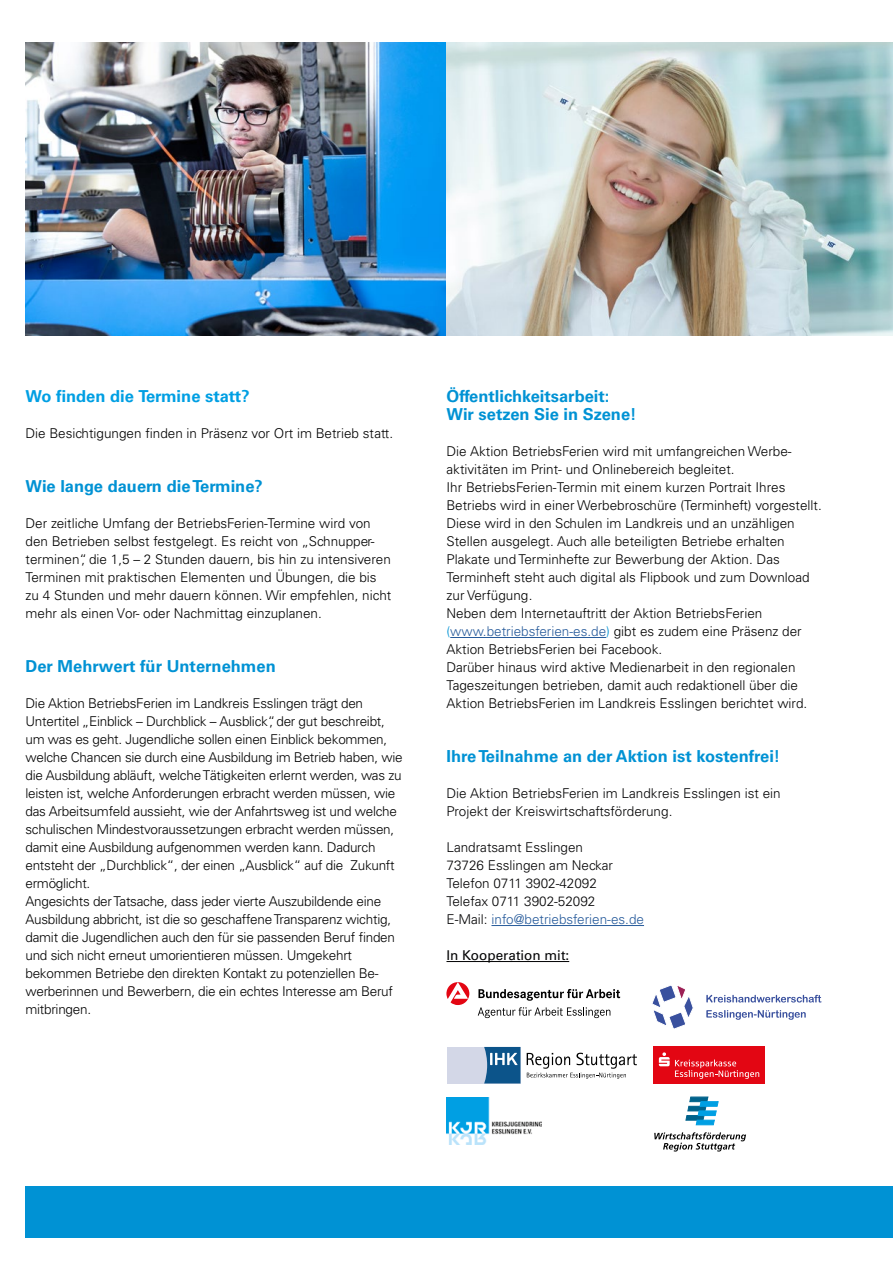
<style>
.page{position:relative;width:893px;height:1263px;background:#fff}
.page>*{position:absolute;margin:0;border:0;box-sizing:border-box;transform-origin:0 0}
.t1{font:700 16.5px "Univers LT Std";color:#0092d4}
.t2{font:700 16.5px "Univers LT Std";color:#009fe3}
.t3{font:300 13.5px/18px "Univers LT Std";color:#000}
.t4{font:300 13.5px/18px "Univers LT Std";letter-spacing:-.02em;color:#000}
.t5{font:300 13.5px/18px "Univers LT Std";color:#020203}
.t6{font:300 13.5px "Univers LT Std";color:#275b9b}
.t7{font:13.5px "Univers LT Std";color:#020203}
.s1{color:#0092d4}
.s2{color:#275b9b}
.s3{color:#020203}
</style>
<div class="page">
<div style="left:26px;top:1186px;width:867px;height:51px;background:#0092d4"></div>
<img style="left:26px;top:43px;width:867px;height:293px">
<hr style="left:450px;top:637px;width:156px;height:1px;background:#275b9b">
<hr style="left:491px;top:925px;width:153px;height:1px;background:#275b9b">
<hr style="left:446px;top:961px;width:123px;height:1px;background:#020203">
<svg style="left:478px;top:1007px;width:132px;height:11px"></svg>
<svg style="left:478px;top:989px;width:142px;height:12px"></svg>
<svg style="left:446px;top:982px;width:23px;height:23px"></svg>
<div style="left:447px;top:1047px;width:73px;height:36px;background:#d3d7e7"></div>
<svg style="left:484px;top:1047px;width:36px;height:36px"></svg>
<svg style="left:527px;top:1053px;width:110px;height:26px"></svg>
<svg style="left:706px;top:995px;width:115px;height:7px"></svg>
<svg style="left:706px;top:1010px;width:100px;height:10px"></svg>
<svg style="left:652px;top:985px;width:41px;height:43px"></svg>
<img style="left:446px;top:1097px;width:96px;height:47px">
<div style="left:653px;top:1047px;width:111px;height:37px;background:#e30613"></div>
<svg style="left:659px;top:1052px;width:100px;height:27px"></svg>
<svg style="left:686px;top:1097px;width:32px;height:28px"></svg>
<svg style="left:654px;top:1132px;width:92px;height:19px"></svg>
<p class="t2" style="left:26px;top:387px;width:226px">Wo finden die Termine statt?</p>
<p class="t3" style="left:26px;top:425px;width:369px">Die Besichtigungen finden in Präsenz vor Ort im Betrieb statt.</p>
<p class="t1" style="left:26px;top:477px;width:239px">Wie lange dauern die Termine?</p>
<p class="t3" style="left:26px;top:515px;width:367px">Der zeitliche Umfang der BetriebsFerien-Termine wird von den Betrieben selbst festgelegt. Es reicht von „Schnupper&shy;terminen“, die 1,5 – 2 Stunden dauern, bis hin zu intensiveren Terminen mit praktischen Elementen und Übungen, die bis zu 4 Stunden und mehr dauern können. Wir empfehlen, nicht mehr als einen Vor- oder Nachmittag einzuplanen.</p>
<p class="t1" style="left:26px;top:657px;width:252px">Der Mehrwert für Unternehmen</p>
<p class="t4" style="left:26px;top:695px;width:379px">Die Aktion BetriebsFerien im Landkreis Esslingen trägt den Untertitel „Einblick – Durchblick – Ausblick“, der gut beschreibt, um was es geht. Jugendliche sollen einen Einblick bekommen, welche Chancen sie durch eine Ausbildung im Betrieb haben, wie die Ausbildung abläuft, welche Tätigkeiten erlernt werden, was zu leisten ist, welche Anforderungen erbracht werden müssen, wie das Arbeitsumfeld aussieht, wie der Anfahrtsweg ist und welche schulischen Mindestvoraussetzungen erbracht werden müssen, damit eine Ausbildung aufgenommen werden kann. Dadurch entsteht der „Durchblick“, der einen „Ausblick“ auf die Zukunft ermöglicht.<br>Angesichts derTatsache, dass jeder vierte Auszubildende eine Ausbildung abbricht, ist die so geschaffeneTransparenz wichtig, damit die Jugendlichen auch den für sie passenden Beruf finden und sich nicht erneut umorientieren müssen. Umgekehrt bekommen Betriebe den direkten Kontakt zu potenziellen Be&shy;werberinnen und Bewerbern, die ein echtes Interesse am Beruf mitbringen.</p>
<p class="t1" style="left:446px;top:387px;width:165px">Öffentlichkeitsarbeit:</p>
<p class="t1" style="left:446px;top:405px;width:192px">Wir setzen Sie in Szene!</p>
<p class="t3" style="left:446px;top:442px;width:347px">Die Aktion BetriebsFerien wird mit umfangreichen Werbe&shy;aktivitäten im Print- und Onlinebereich begleitet.</p>
<p class="t3" style="left:446px;top:478px;width:377px">Ihr BetriebsFerien-Termin mit einem kurzen Portrait Ihres Betriebs wird in einer Werbebroschüre (Terminheft) vorgestellt.<br>Diese wird in den Schulen im Landkreis und an unzähligen Stellen ausgelegt. Auch alle beteiligten Betriebe erhalten Plakate und Terminhefte zur Bewerbung der Aktion. Das Terminheft steht auch digital als Flipbook und zum Download zur Verfügung.</p>
<p class="t3" style="left:446px;top:604px;width:357px">Neben dem Internetauftritt der Aktion BetriebsFerien <span class="s1">(</span><span class="s2">www.betriebsferien-es.de</span><span class="s1">)</span> gibt es zudem eine Präsenz der<br>Aktion BetriebsFerien bei Facebook.</p>
<p class="t3" style="left:446px;top:658px;width:362px">Darüber hinaus wird aktive Medienarbeit in den regionalen<br>Tageszeitungen betrieben, damit auch redaktionell über die<br>Aktion BetriebsFerien im Landkreis Esslingen berichtet wird.</p>
<p class="t1" style="left:446px;top:747px;width:335px">Ihre Teilnahme an der Aktion ist kostenfrei!</p>
<p class="t5" style="left:446px;top:784px;width:336px">Die Aktion BetriebsFerien im Landkreis Esslingen ist ein<br>Projekt der Kreiswirtschaftsförderung.</p>
<p class="t5" style="left:446px;top:838px;width:138px">Landratsamt Esslingen</p>
<p class="t5" style="left:446px;top:856px;width:168px">73726 Esslingen am Neckar</p>
<p class="t5" style="left:446px;top:874px;width:152px">Telefon 0711 3902-42092</p>
<p class="t5" style="left:446px;top:892px;width:150px">Telefax 0711 3902-52092</p>
<p class="t6" style="left:446px;top:911px;width:199px"><span class="s3">E-Mail:</span> info@betriebsferien-es.de</p>
<p class="t7" style="left:446px;top:947px;width:124px">In Kooperation mit:</p>
</div>
